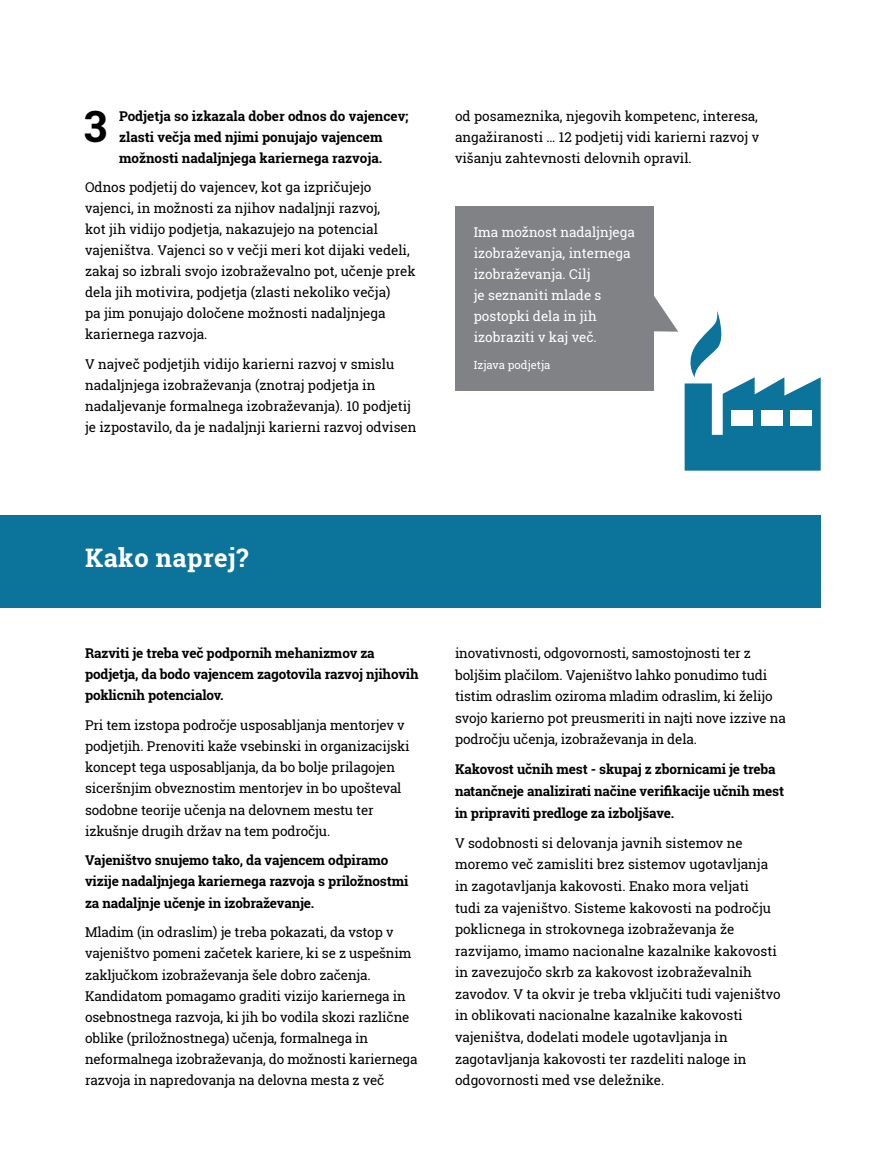
<style>
.page{position:relative;width:893px;height:1149px;background:#fff}
.page>*{position:absolute;margin:0;border:0;box-sizing:border-box;transform-origin:0 0}
.t1{font:700 43.05px "Roboto Slab";color:#000}
.t2{font:700 25.5px "Roboto Slab";letter-spacing:.02em;color:#fff}
.t3{font:13.5px/21.6px "Roboto Slab";letter-spacing:-.005em;color:#000}
.t4{font:700 13.5px/21.1px "Roboto Slab";letter-spacing:-.01em;color:#000}
.t5{font:13.5px/21px "Roboto Slab";color:#fff}
.t6{font:11.25px "Roboto Slab";color:#fff}
</style>
<div class="page">
<div style="left:0;top:514px;width:821px;height:93px;background:#0c739b"></div>
<div style="left:455px;top:206px;width:198px;height:184px;background:#808285"></div>
<svg style="left:644px;top:295px;width:177px;height:175px"></svg>
<h1 class="t1" style="left:84px;top:96px;width:25px">3</h1>
<p class="t4" style="left:119px;top:105px;width:291px">Podjetja so izkazala dober odnos do vajencev; zlasti večja med njimi ponujajo vajencem možnosti nadaljnjega kariernega razvoja.</p>
<p class="t3" style="left:85px;top:176px;width:332px;line-height:21px">Odnos podjetij do vajencev, kot ga izpričujejo vajenci, in možnosti za njihov nadaljnji razvoj,<br>kot jih vidijo podjetja, nakazujejo na potencial vajeništva. Vajenci so v večji meri kot dijaki vedeli, zakaj so izbrali svojo izobraževalno pot, učenje prek dela jih motivira, podjetja (zlasti nekoliko večja)<br>pa jim ponujajo določene možnosti nadaljnjega kariernega razvoja.</p>
<p class="t3" style="left:85px;top:353px;width:333px;line-height:21px">V največ podjetjih vidijo karierni razvoj v smislu nadaljnjega izobraževanja (znotraj podjetja in nadaljevanje formalnega izobraževanja). 10 podjetij je izpostavilo, da je nadaljnji karierni razvoj odvisen</p>
<p class="t3" style="left:455px;top:105px;width:306px;line-height:21px;text-align:justify">od posameznika, njegovih kompetenc, interesa, angažiranosti … 12 podjetij vidi karierni razvoj v višanju zahtevnosti delovnih opravil.</p>
<p class="t5" style="left:474px;top:221px;width:163px">Ima možnost nadaljnjega izobraževanja, internega izobraževanja. Cilj<br>je seznaniti mlade s postopki dela in jih izobraziti v kaj več.</p>
<p class="t6" style="left:474px;top:356px;width:78px">Izjava podjetja</p>
<h2 class="t2" style="left:85px;top:540px;width:165px">Kako naprej?</h2>
<p class="t4" style="left:85px;top:642px;width:335px">Razviti je treba več podpornih mehanizmov za podjetja, da bodo vajencem zagotovila razvoj njihovih poklicnih potencialov.</p>
<p class="t3" style="left:85px;top:714px;width:326px;line-height:21.1px">Pri tem izstopa področje usposabljanja mentorjev v podjetjih. Prenoviti kaže vsebinski in organizacijski koncept tega usposabljanja, da bo bolje prilagojen siceršnjim obveznostim mentorjev in bo upošteval sodobne teorije učenja na delovnem mestu ter izkušnje drugih držav na tem področju.</p>
<p class="t4" style="left:85px;top:849px;width:325px">Vajeništvo snujemo tako, da vajencem odpiramo vizije nadaljnjega kariernega razvoja s priložnostmi za nadaljnje učenje in izobraževanje.</p>
<p class="t3" style="left:85px;top:921px;width:334px;line-height:21.1px">Mladim (in odraslim) je treba pokazati, da vstop v vajeništvo pomeni začetek kariere, ki se z uspešnim zaključkom izobraževanja šele dobro začenja.<br>Kandidatom pomagamo graditi vizijo kariernega in osebnostnega razvoja, ki jih bo vodila skozi različne oblike (priložnostnega) učenja, formalnega in neformalnega izobraževanja, do možnosti kariernega razvoja in napredovanja na delovna mesta z več</p>
<p class="t3" style="left:455px;top:642px;width:332px">inovativnosti, odgovornosti, samostojnosti ter z boljšim plačilom. Vajeništvo lahko ponudimo tudi tistim odraslim oziroma mladim odraslim, ki želijo svojo karierno pot preusmeriti in najti nove izzive na področju učenja, izobraževanja in dela.</p>
<p class="t4" style="left:455px;top:758px;width:331px;line-height:21.6px">Kakovost učnih mest - skupaj z zbornicami je treba natančneje analizirati načine verifikacije učnih mest in pripraviti predloge za izboljšave.</p>
<p class="t3" style="left:455px;top:831px;width:327px">V sodobnosti si delovanja javnih sistemov ne moremo več zamisliti brez sistemov ugotavljanja in zagotavljanja kakovosti. Enako mora veljati<br>tudi za vajeništvo. Sisteme kakovosti na področju poklicnega in strokovnega izobraževanja že razvijamo, imamo nacionalne kazalnike kakovosti in zavezujočo skrb za kakovost izobraževalnih zavodov. V ta okvir je treba vključiti tudi vajeništvo in oblikovati nacionalne kazalnike kakovosti vajeništva, dodelati modele ugotavljanja in zagotavljanja kakovosti ter razdeliti naloge in odgovornosti med vse deležnike.</p>
</div>
